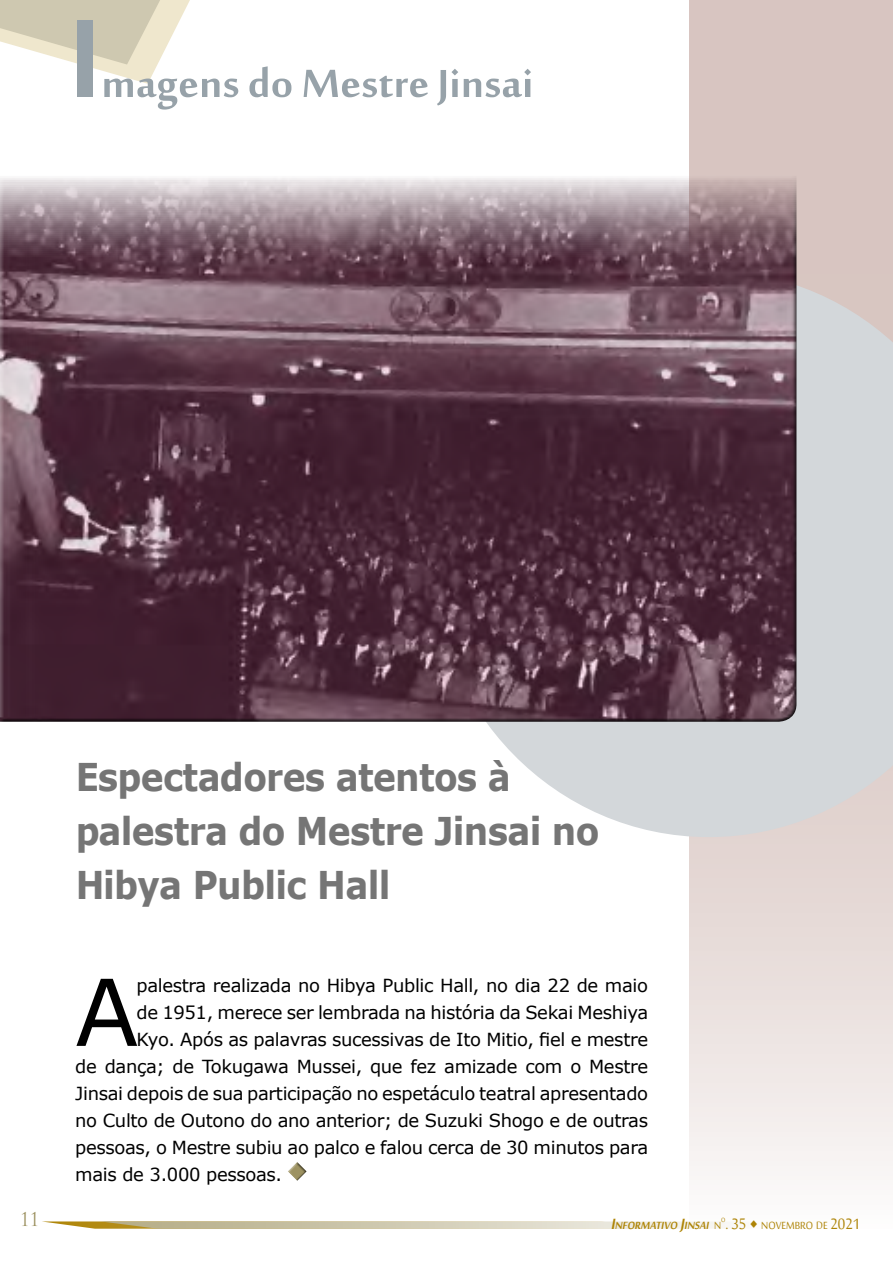
<style>
.page{position:relative;width:893px;height:1263px;background:#fff}
.page>*{position:absolute;margin:0;border:0;box-sizing:border-box;transform-origin:0 0}
.Jinsai_page{font:700 153px "Sakkal Majalla";color:#97a2a9}
.Jinsai_texto{font:92.25px "Verdana";color:#000}
.Jinsai_page-2{font:700 54px "Sakkal Majalla";color:#97a2a9}
.t1{font:700 53.7px "Sakkal Majalla";color:#ae8405;scale:.9 1}
.t2{font:700 38.25px/54px "Verdana";letter-spacing:-.02em;color:#666;scale:.9 1}
.t3{font:20.55px "Sakkal Majalla";color:#ae8405;scale:.9 1}
.t4{font:18.45px "Trajan Pro";color:#9d9261;scale:.9 1}
.Jinsai_texto-2{font:18px "Verdana";letter-spacing:-.02em;color:#000}
.t5{font:italic 700 14.4px "Sakkal Majalla";color:#ae8405;scale:.9 1}
.t6{font:14.4px "Sakkal Majalla";color:#ae8405;scale:.9 1}
.t7{font:8.4px "Sakkal Majalla";color:#ae8405;scale:.9 1}
.s1{font-size:20.55px}
.s2{font-weight:400;font-style:normal}
</style>
<div class="page">
<svg style="left:42px;top:1221px;width:665px;height:8px;background:#d3cbac"></svg>
<svg style="left:0;top:0;width:190px;height:84px"></svg>
<svg style="left:689px;top:0;width:204px;height:1228px"></svg>
<svg style="left:288px;top:1162px;width:19px;height:19px"></svg>
<svg style="left:487px;top:271px;width:406px;height:566px;background:#d7d9db"></svg>
<div style="left:0;top:173px;width:802px;height:550px;background:#000;opacity:.75"></div>
<p class="Jinsai_page" style="left:68px;top:-26px;width:35px">I</p>
<p class="Jinsai_page-2" style="left:101px;top:54px;width:434px">magens do Mestre Jinsai</p>
<h3 class="t2" style="left:75px;top:749px;width:584px">Espectadores atentos à palestra do Mestre Jinsai no<br>Hibya Public Hall</h3>
<p class="Jinsai_texto" style="left:75px;top:949px;width:65px">A</p>
<p class="Jinsai_texto-2" style="left:137px;top:973px;width:513px">palestra realizada no Hibya Public Hall, no dia 22 de maio</p>
<p class="Jinsai_texto-2" style="left:137px;top:1000px;width:513px">de 1951, merece ser lembrada na história da Sekai Meshiya</p>
<p class="Jinsai_texto-2" style="left:137px;top:1027px;width:513px">Kyo. Após as palavras sucessivas de Ito Mitio, fiel e mestre</p>
<p class="Jinsai_texto-2" style="left:75px;top:1054px;width:574px">de dança; de Tokugawa Mussei, que fez amizade com o Mestre</p>
<p class="Jinsai_texto-2" style="left:75px;top:1081px;width:574px">Jinsai depois de sua participação no espetáculo teatral apresentado</p>
<p class="Jinsai_texto-2" style="left:75px;top:1108px;width:574px">no Culto de Outono do ano anterior; de Suzuki Shogo e de outras</p>
<p class="Jinsai_texto-2" style="left:75px;top:1135px;width:574px">pessoas, o Mestre subiu ao palco e falou cerca de 30 minutos para</p>
<p class="Jinsai_texto-2" style="left:75px;top:1162px;width:208px">mais de 3.000 pessoas.</p>
<p class="t4" style="left:20px;top:1207px;width:23px">11</p>
<p class="t3" style="left:725px;top:1213px;width:25px">. 35</p>
<h3 class="t1" style="left:749px;top:1183px;width:12px">.</h3>
<p class="t6" style="left:761px;top:1218px;width:112px">novembro de <span class="s1">2021</span></p>
<p class="t5" style="left:611px;top:1218px;width:124px"><span class="s1">I</span> nformativo <span class="s1">J</span>insai <span class="s2">n</span></p>
<p class="t7" style="left:721px;top:1216px;width:6px">o</p>
</div>
